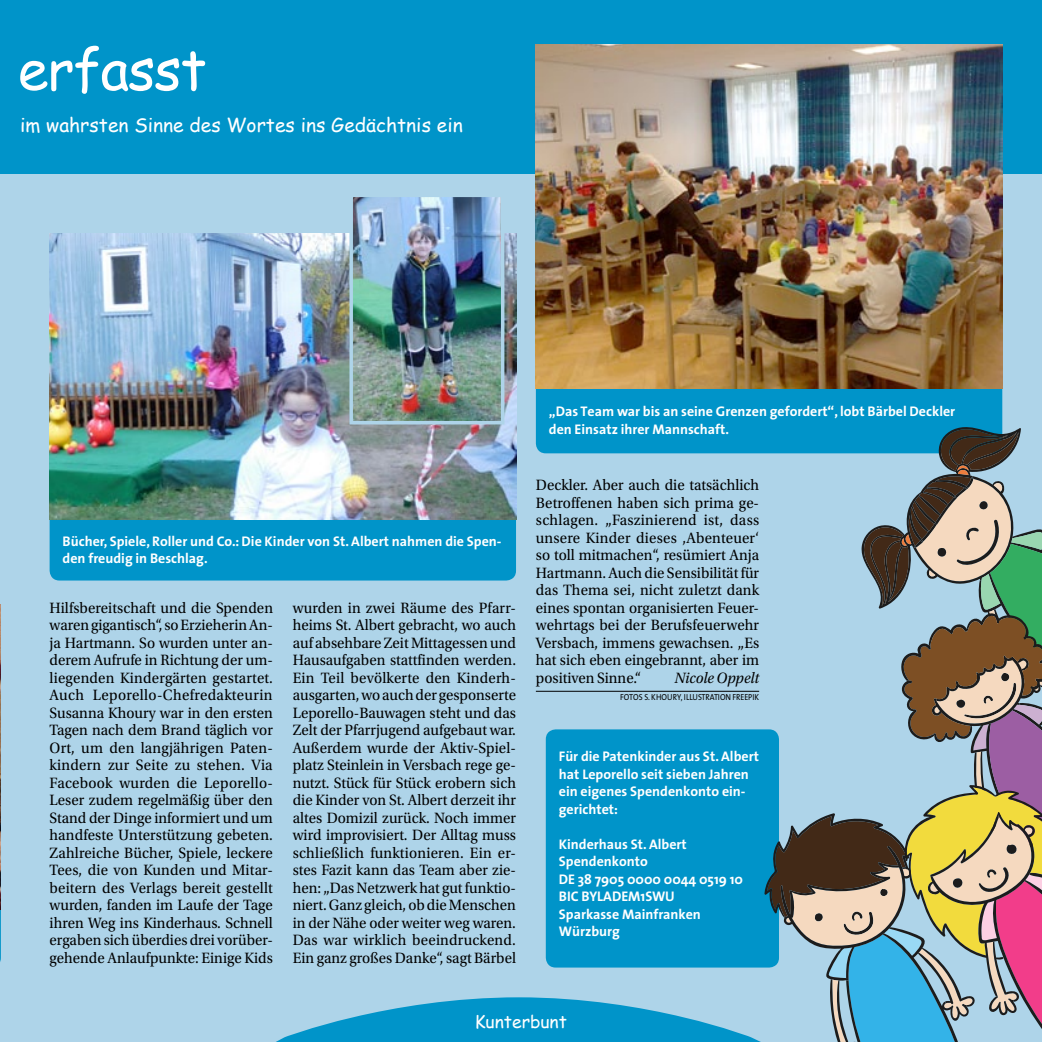
<style>
.page{position:relative;width:1042px;height:1042px;background:#aed4e9}
.page>*{position:absolute;margin:0;border:0;box-sizing:border-box;transform-origin:0 0}
.t1{font:56px "Comic Sans MS";letter-spacing:-.02em;color:#fff}
.t2{font:19.25px "Comic Sans MS";color:#fff}
.t3{font:17.5px "Comic Sans MS";color:#fff}
.t4{font:15.75px/17.5px "Utopia Std";color:#000;text-align:justify;scale:.95 1}
.t5{font:italic 15.75px "Utopia Std";color:#000;scale:.95 1}
.t6{font:700 14px/17.5px "The Sans";color:#fff}
.t7{font:8.75px "The Sans";letter-spacing:-.005em;color:#000;scale:.9 1}
</style>
<div class="page">
<div style="left:0;top:0;width:1042px;height:174px;background:#0094c9"></div>
<svg style="left:0;top:910px;width:1px;height:52px"></svg>
<div style="left:536px;top:258px;width:466px;height:195px;background:#0094c9;border-radius:10px"></div>
<img style="left:0;top:604px;width:1px;height:306px">
<img style="left:536px;top:45px;width:466px;height:344px">
<div style="left:50px;top:385px;width:466px;height:195px;background:#0094c9;border-radius:10px"></div>
<img style="left:50px;top:233px;width:466px;height:287px">
<svg style="left:229px;top:425px;width:813px;height:617px"></svg>
<img style="left:354px;top:199px;width:145px;height:220px">
<div style="left:349px;top:194px;width:155px;height:230px;border:4px solid #aed4e9"></div>
<h1 class="t1" style="left:18px;top:28px;width:190px">erfasst</h1>
<p class="t2" style="left:20px;top:111px;width:444px">im wahrsten Sinne des Wortes ins Gedächtnis ein</p>
<p class="t6" style="left:63px;top:532px;width:440px">Bücher, Spiele, Roller und Co.: Die Kinder von St. Albert nahmen die Spen&shy;den freudig in Beschlag.</p>
<p class="t4" style="left:50px;top:599px;width:237px">Hilfsbereitschaft und die Spenden waren gigantisch“, so Erzieherin An&shy;ja Hartmann. So wurden unter an&shy;derem Aufrufe in Richtung der um&shy;liegenden Kindergärten gestartet.<br>Auch Leporello-Chefredakteurin Susanna Khoury war in den ersten Tagen nach dem Brand täglich vor Ort, um den langjährigen Paten&shy;kindern zur Seite zu stehen. Via Facebook wurden die Leporello-Leser zudem regelmäßig über den Stand der Dinge informiert und um handfeste Unterstützung gebeten.<br>Zahlreiche Bücher, Spiele, leckere Tees, die von Kunden und Mitar&shy;beitern des Verlags bereit gestellt wurden, fanden im Laufe der Tage ihren Weg ins Kinderhaus. Schnell ergaben sich überdies drei vorüber&shy;gehende Anlaufpunkte: Einige Kids</p>
<p class="t4" style="left:293px;top:599px;width:237px">wurden in zwei Räume des Pfarr&shy;heims St. Albert gebracht, wo auch auf absehbare Zeit Mittagessen und Hausaufgaben stattfinden werden.<br>Ein Teil bevölkerte den Kinderh&shy;ausgarten, wo auch der gesponserte Leporello-Bauwagen steht und das Zelt der Pfarrjugend aufgebaut war.<br>Außerdem wurde der Aktiv-Spiel&shy;platz Steinlein in Versbach rege ge&shy;nutzt. Stück für Stück erobern sich die Kinder von St. Albert derzeit ihr altes Domizil zurück. Noch immer wird improvisiert. Der Alltag muss schließlich funktionieren. Ein er&shy;stes Fazit kann das Team aber zie&shy;hen: „Das Netzwerk hat gut funktio&shy;niert. Ganz gleich, ob die Menschen in der Nähe oder weiter weg waren.<br>Das war wirklich beeindruckend.<br>Ein ganz großes Danke“, sagt Bärbel</p>
<p class="t6" style="left:549px;top:402px;width:408px">„Das Team war bis an seine Grenzen gefordert“, lobt Bärbel Deckler den Einsatz ihrer Mannschaft.</p>
<p class="t4" style="left:536px;top:476px;width:237px">Deckler. Aber auch die tatsächlich Betroffenen haben sich prima ge&shy;schlagen. „Faszinierend ist, dass unsere Kinder dieses ‚Abenteuer‘ so toll mitmachen“, resümiert Anja Hartmann. Auch die Sensibilität für das Thema sei, nicht zuletzt dank eines spontan organisierten Feuer&shy;wehrtags bei der Berufsfeuerwehr Versbach, immens gewachsen. „Es hat sich eben eingebrannt, aber im positiven Sinne.“</p>
<p class="t5" style="left:674px;top:669px;width:91px">Nicole Oppelt</p>
<p class="t7" style="left:620px;top:690px;width:155px">FOTOS S. KHOURY, I LLUSTRATION FREEPIK</p>
<p class="t6" style="left:559px;top:747px;width:202px">Für die Patenkinder aus St. Albert hat Leporello seit sieben Jahren ein eigenes Spendenkonto ein&shy;gerichtet:</p>
<p class="t6" style="left:559px;top:835px;width:186px">Kinderhaus St. Albert<br>Spendenkonto<br>DE 38 7905 0000 0044 0519 10<br>BIC BYLADEM1SWU<br>Sparkasse Mainfranken<br>Würzburg</p>
<p class="t3" style="left:475px;top:1008px;width:94px">Kunterbunt</p>
</div>
